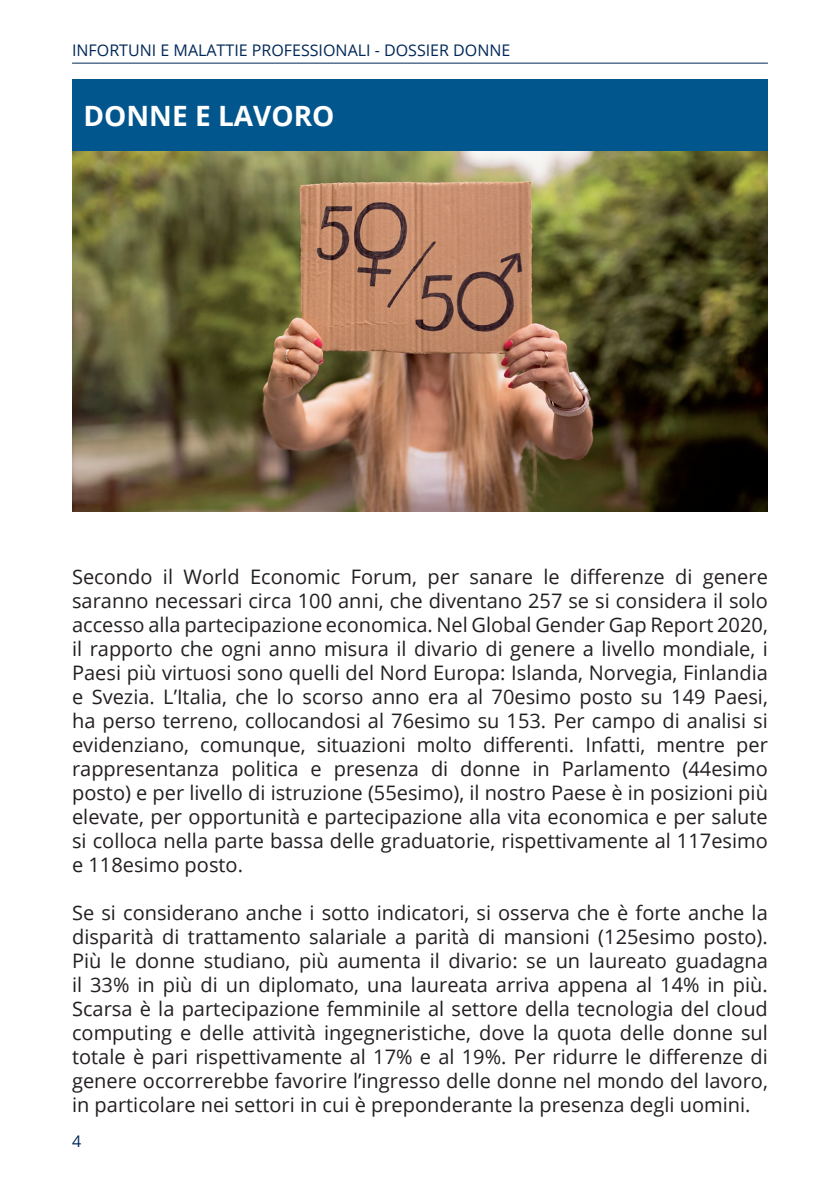
<style>
.page{position:relative;width:840px;height:1191px;background:#fff}
.page>*{position:absolute;margin:0;border:0;box-sizing:border-box;transform-origin:0 0}
.t1{font:700 28px "Open Sans";color:#fff}
.t2{font:20px/24px "Open Sans";color:#231f20;text-align:justify}
.t3{font:16px "Open Sans";color:#002858}
</style>
<div class="page">
<hr style="left:72px;top:63px;width:695px;height:1px;background:#002858">
<div style="left:72px;top:79px;width:695px;height:72px;background:#01568d"></div>
<img style="left:72px;top:151px;width:695px;height:360px">
<p class="t3" style="left:72px;top:40px;width:439px">INFORTUNI E MALATTIE PROFESSIONALI - DOSSIER DONNE</p>
<h1 class="t1" style="left:83px;top:96px;width:252px">DONNE E LAVORO</h1>
<p class="t2" style="left:72px;top:564px;width:697px">Secondo il World Economic Forum, per sanare le differenze di genere saranno necessari circa 100 anni, che diventano 257 se si considera il solo accesso alla partecipazione economica. Nel Global Gender Gap Report 2020, il rapporto che ogni anno misura il divario di genere a livello mondiale, i Paesi più virtuosi sono quelli del Nord Europa: Islanda, Norvegia, Finlandia e Svezia. L’Italia, che lo scorso anno era al 70esimo posto su 149 Paesi, ha perso terreno, collocandosi al 76esimo su 153. Per campo di analisi si evidenziano, comunque, situazioni molto differenti. Infatti, mentre per rappresentanza politica e presenza di donne in Parlamento (44esimo posto) e per livello di istruzione (55esimo), il nostro Paese è in posizioni più elevate, per opportunità e partecipazione alla vita economica e per salute si colloca nella parte bassa delle graduatorie, rispettivamente al 117esimo e 118esimo posto.</p>
<p class="t2" style="left:72px;top:900px;width:697px">Se si considerano anche i sotto indicatori, si osserva che è forte anche la disparità di trattamento salariale a parità di mansioni (125esimo posto).<br>Più le donne studiano, più aumenta il divario: se un laureato guadagna il 33% in più di un diplomato, una laureata arriva appena al 14% in più.<br>Scarsa è la partecipazione femminile al settore della tecnologia del cloud computing e delle attività ingegneristiche, dove la quota delle donne sul totale è pari rispettivamente al 17% e al 19%. Per ridurre le differenze di genere occorrerebbe favorire l’ingresso delle donne nel mondo del lavoro, in particolare nei settori in cui è preponderante la presenza degli uomini.</p>
<p class="t3" style="left:72px;top:1130px;width:11px">4</p>
</div>
